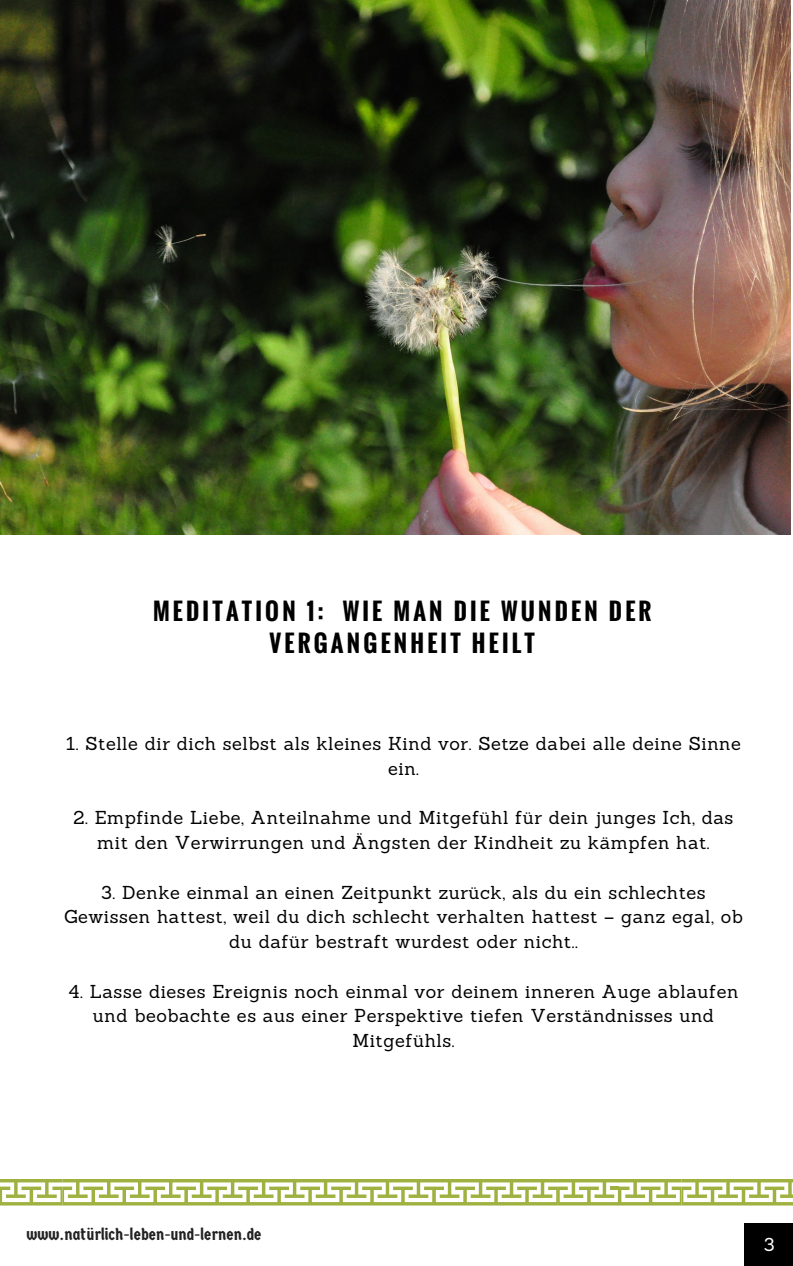
<style>
.page{position:relative;width:793px;height:1266px;background:#fff}
.page>*{position:absolute;margin:0;border:0;box-sizing:border-box;transform-origin:0 0}
.t1{font:700 23.17px/32px "Oswald";letter-spacing:.14em;color:#000;text-align:center}
.t2{font:18.23px/24.8px "Sanchez";letter-spacing:.03em;color:#000;text-align:center}
.t3{font:18.23px "Sanchez";color:#fff}
.t4{font:16.58px "Germania One";color:#222}
</style>
<div class="page">
<div style="left:744px;top:1222px;width:49px;height:43px;background:#000"></div>
<img style="left:0;top:0;width:791px;height:534px">
<svg style="left:0;top:1179px;width:793px;height:26px"></svg>
<p class="t1" style="left:153px;top:594px;width:500px">MEDITATION 1: WIE MAN DIE WUNDEN DER<br>VERGANGENHEIT HEILT</p>
<p class="t2" style="left:66px;top:731px;width:676px">1. Stelle dir dich selbst als kleines Kind vor. Setze dabei alle deine Sinne ein.</p>
<p class="t2" style="left:74px;top:805px;width:661px">2. Empfinde Liebe, Anteilnahme und Mitgefühl für dein junges Ich, das mit den Verwirrungen und Ängsten der Kindheit zu kämpfen hat.</p>
<p class="t2" style="left:64px;top:879px;width:680px">3. Denke einmal an einen Zeitpunkt zurück, als du ein schlechtes<br>Gewissen hattest, weil du dich schlecht verhalten hattest – ganz egal, ob du dafür bestraft wurdest oder nicht..</p>
<p class="t2" style="left:69px;top:978px;width:671px">4. Lasse dieses Ereignis noch einmal vor deinem inneren Auge ablaufen und beobachte es aus einer Perspektive tiefen Verständnisses und<br>Mitgefühls.</p>
<p class="t4" style="left:26px;top:1224px;width:236px">www.natürlich-leben-und-lernen.de</p>
<p class="t3" style="left:764px;top:1232px;width:12px">3</p>
</div>
